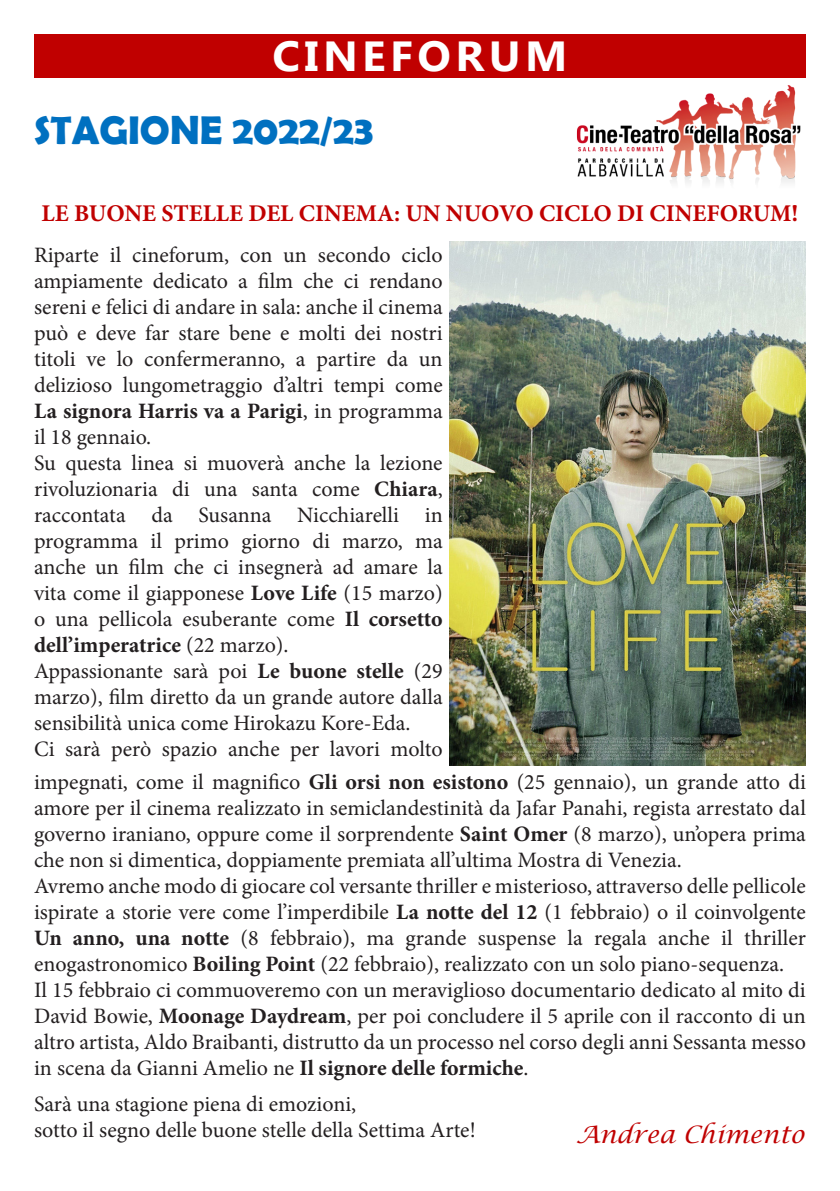
<style>
.page{position:relative;width:840px;height:1191px;background:#fff}
.page>*{position:absolute;margin:0;border:0;box-sizing:border-box;transform-origin:0 0}
.t1{font:700 42px "Myanmar Text";letter-spacing:.1em;color:#fff;scale:1.05 1}
.t2{font:700 40px "Berlin Sans FB Demi";color:#0070c0}
.t3{font:700 24px "Minion Pro";color:#c00000}
.t4{font:italic 24px "Lucida Calligraphy";color:#c00000}
.t5{font:22px/26px "Minion Pro";color:#231f20;text-align:justify}
.s1{font-weight:700}
</style>
<div class="page">
<div style="left:34px;top:34px;width:771px;height:44px;background:#c00000"></div>
<img style="left:576px;top:85px;width:225px;height:98px">
<img style="left:449px;top:242px;width:356px;height:523px">
<p class="t1" style="left:272px;top:32px;width:282px">CINEFORUM</p>
<p class="t2" style="left:34px;top:107px;width:340px">STAGIONE 2022/23</p>
<p class="t3" style="left:42px;top:197px;width:757px">LE BUONE STELLE DEL CINEMA: UN NUOVO CICLO DI CINEFORUM!</p>
<p class="t5" style="left:34px;top:242px;width:410px">Riparte il cineforum, con un secondo ciclo ampiamente dedicato a film che ci rendano sereni e felici di andare in sala: anche il cinema può e deve far stare bene e molti dei nostri titoli ve lo confermeranno, a partire da un delizioso lungometraggio d’altri tempi come <span class="s1">La signora Harris va a Parigi</span>, in programma il 18 gennaio.</p>
<p class="t5" style="left:34px;top:450px;width:410px">Su questa linea si muoverà anche la lezione rivoluzionaria di una santa come <span class="s1">Chiara</span>, raccontata da Susanna Nicchiarelli in programma il primo giorno di marzo, ma anche un film che ci insegnerà ad amare la vita come il giapponese <span class="s1">Love Life</span> (15 marzo) o una pellicola esuberante come <span class="s1">Il corsetto dell’imperatrice</span> (22 marzo).</p>
<p class="t5" style="left:34px;top:658px;width:410px">Appassionante sarà poi <span class="s1">Le buone stelle</span> (29 marzo), film diretto da un grande autore dalla sensibilità unica come Hirokazu Kore-Eda.</p>
<p class="t5" style="left:34px;top:736px;width:410px">Ci sarà però spazio anche per lavori molto</p>
<p class="t5" style="left:34px;top:769px;width:773px">impegnati, come il magnifico <span class="s1">Gli orsi non esistono</span> (25 gennaio), un grande atto di amore per il cinema realizzato in semiclandestinità da Jafar Panahi, regista arrestato dal governo iraniano, oppure come il sorprendente <span class="s1">Saint Omer</span> (8 marzo), un’opera prima che non si dimentica, doppiamente premiata all’ultima Mostra di Venezia.</p>
<p class="t5" style="left:34px;top:873px;width:773px">Avremo anche modo di giocare col versante thriller e misterioso, attraverso delle pellicole ispirate a storie vere come l’imperdibile <span class="s1">La notte del 12</span> (1 febbraio) o il coinvolgente <span class="s1">Un anno, una notte</span> (8 febbraio), ma grande suspense la regala anche il thriller enogastronomico <span class="s1">Boiling Point</span> (22 febbraio), realizzato con un solo piano-sequenza.</p>
<p class="t5" style="left:34px;top:977px;width:773px">Il 15 febbraio ci commuoveremo con un meraviglioso documentario dedicato al mito di David Bowie, <span class="s1">Moonage Daydream</span>, per poi concludere il 5 aprile con il racconto di un altro artista, Aldo Braibanti, distrutto da un processo nel corso degli anni Sessanta messo in scena da Gianni Amelio ne <span class="s1">Il signore delle formiche</span>.</p>
<p class="t5" style="left:34px;top:1091px;width:323px">Sarà una stagione piena di emozioni,</p>
<p class="t5" style="left:34px;top:1117px;width:443px">sotto il segno delle buone stelle della Settima Arte!</p>
<p class="t4" style="left:575px;top:1120px;width:232px">Andrea Chimento</p>
</div>
